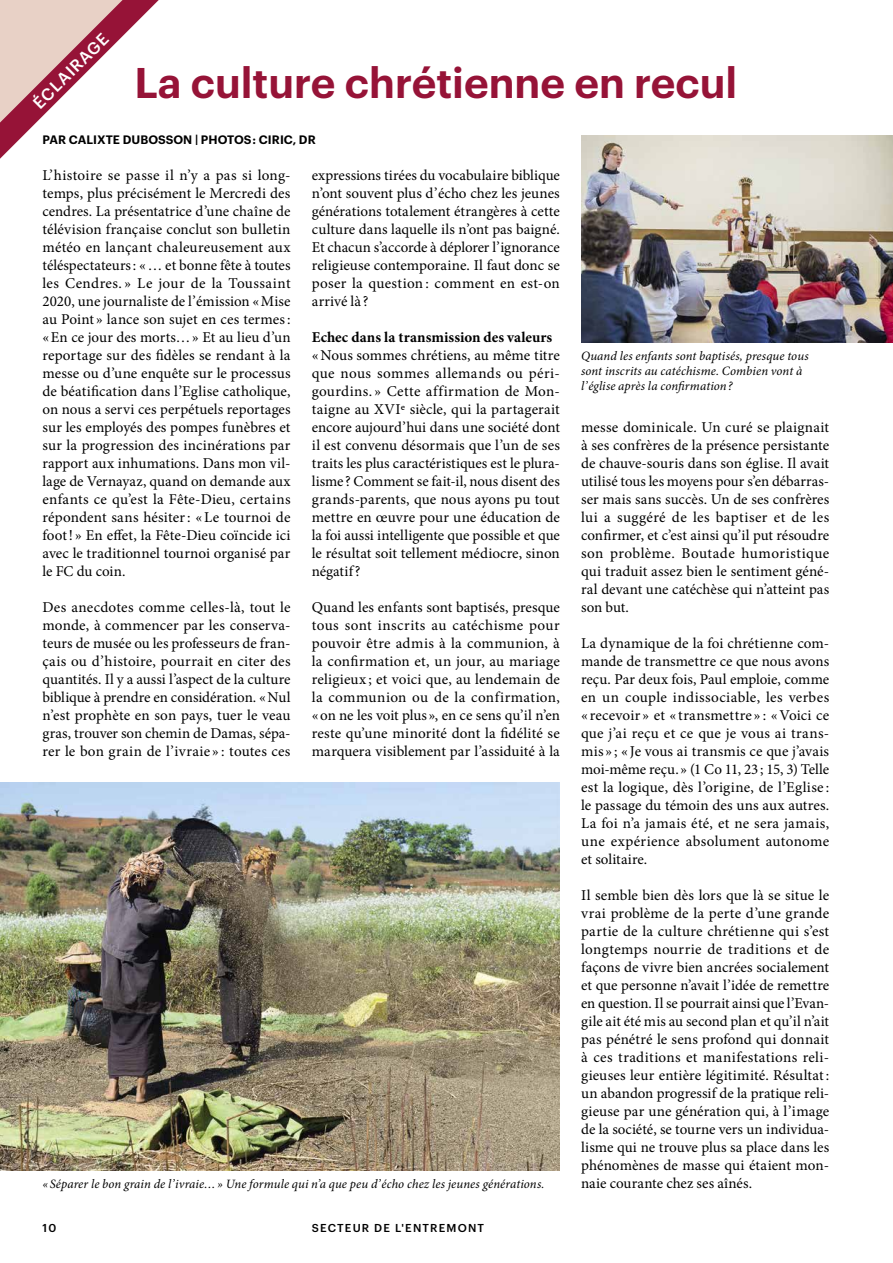
<style>
.page{position:relative;width:893px;height:1263px;background:#fff}
.page>*{position:absolute;margin:0;border:0;box-sizing:border-box;transform-origin:0 0}
.t1{font:600 42px "Graphik";color:#961337}
.t2{font:500 16.5px "Graphik";color:#fff}
.t3{font:15px/18px "Minion Pro";letter-spacing:.005em;color:#000;text-align:justify}
.t4{font:700 15px "Minion Pro";color:#000}
.t5{font:italic 12.75px/15px "Minion Pro";letter-spacing:.005em;color:#000}
.t6{font:600 12px "Graphik";letter-spacing:.005em;color:#000}
.t7{font:500 11.25px "Graphik";letter-spacing:.105em;color:#000}
</style>
<div class="page">
<svg style="left:0;top:0;width:159px;height:159px"></svg>
<img style="left:581px;top:136px;width:312px;height:206px">
<img style="left:0;top:782px;width:560px;height:388px">
<p class="t2" style="left:27px;top:97px;width:100px;rotate:-45deg">ÉCLAIRAGE</p>
<h1 class="t1" style="left:134px;top:51px;width:604px">La culture chrétienne en recul</h1>
<p class="t6" style="left:43px;top:130px;width:275px">PAR CALIXTE DUBOSSON | PHOTOS : CIRIC, DR</p>
<p class="t3" style="left:43px;top:166px;width:250px">L’histoire se passe il n’y a pas si long&shy;temps, plus précisément le Mercredi des cendres. La présentatrice d’une chaîne de télévision française conclut son bulletin météo en lançant chaleureusement aux téléspectateurs: «… et bonne fête à toutes les Cendres. » Le jour de la Toussaint 2020, une journaliste de l’émission «Mise au Point » lance son sujet en ces termes: «En ce jour des morts…» Et au lieu d’un reportage sur des fidèles se rendant à la messe ou d’une enquête sur le processus de béatification dans l’Eglise catholique, on nous a servi ces perpétuels reportages sur les employés des pompes funèbres et sur la progression des incinérations par rapport aux inhumations. Dans mon vil&shy;lage de Vernayaz, quand on demande aux enfants ce qu’est la Fête-Dieu, certains répondent sans hésiter: « Le tournoi de foot! » En effet, la Fête-Dieu coïncide ici avec le traditionnel tournoi organisé par le FC du coin.</p>
<p class="t3" style="left:43px;top:598px;width:250px">Des anecdotes comme celles-là, tout le monde, à commencer par les conserva&shy;teurs de musée ou les professeurs de fran&shy;çais ou d’histoire, pourrait en citer des quantités. Il y a aussi l’aspect de la culture biblique à prendre en considération. «Nul n’est prophète en son pays, tuer le veau gras, trouver son chemin de Damas, sépa&shy;rer le bon grain de l’ivraie » : toutes ces</p>
<p class="t3" style="left:312px;top:166px;width:250px">expressions tirées du vocabulaire biblique n’ont souvent plus d’écho chez les jeunes générations totalement étrangères à cette culture dans laquelle ils n’ont pas baigné.<br>Et chacun s’accorde à déplorer l’ignorance religieuse contemporaine. Il faut donc se poser la question : comment en est-on arrivé là?</p>
<p class="t4" style="left:312px;top:327px;width:242px">Echec dans la transmission des valeurs</p>
<p class="t3" style="left:312px;top:346px;width:250px">«Nous sommes chrétiens, au même titre que nous sommes allemands ou péri&shy;gourdins. » Cette affirmation de Mon&shy;taigne au XVIe siècle, qui la partagerait encore aujourd’hui dans une société dont il est convenu désormais que l’un de ses traits les plus caractéristiques est le plura&shy;lisme ? Comment se fait-il, nous disent des grands-parents, que nous ayons pu tout mettre en œuvre pour une éducation de la foi aussi intelligente que possible et que le résultat soit tellement médiocre, sinon négatif?</p>
<p class="t3" style="left:312px;top:598px;width:250px">Quand les enfants sont baptisés, presque tous sont inscrits au catéchisme pour pouvoir être admis à la communion, à la confirmation et, un jour, au mariage religieux ; et voici que, au lendemain de la communion ou de la confirmation, «on ne les voit plus », en ce sens qu’il n’en reste qu’une minorité dont la fidélité se marquera visiblement par l’assiduité à la</p>
<p class="t5" style="left:43px;top:1176px;width:503px">«Séparer le bon grain de l’ivraie…» Une formule qui n’a que peu d’écho chez les jeunes générations.</p>
<p class="t7" style="left:43px;top:1219px;width:15px">10</p>
<p class="t7" style="left:312px;top:1219px;width:174px">SECTEUR DE L'ENTREMONT</p>
<p class="t5" style="left:581px;top:348px;width:229px">Quand les enfants sont baptisés, presque tous sont inscrits au catéchisme. Combien vont à l’église après la confirmation?</p>
<p class="t3" style="left:581px;top:418px;width:250px">messe dominicale. Un curé se plaignait à ses confrères de la présence persistante de chauve-souris dans son église. Il avait utilisé tous les moyens pour s’en débarras&shy;ser mais sans succès. Un de ses confrères lui a suggéré de les baptiser et de les confirmer, et c’est ainsi qu’il put résoudre son problème. Boutade humoristique qui traduit assez bien le sentiment géné&shy;ral devant une catéchèse qui n’atteint pas son but.</p>
<p class="t3" style="left:581px;top:634px;width:250px">La dynamique de la foi chrétienne com&shy;mande de transmettre ce que nous avons reçu. Par deux fois, Paul emploie, comme en un couple indissociable, les verbes « recevoir » et « transmettre » : «Voici ce que j’ai reçu et ce que je vous ai trans&shy;mis » ; « Je vous ai transmis ce que j’avais moi-même reçu. » (1 Co 11, 23; 15, 3) Telle est la logique, dès l’origine, de l’Eglise : le passage du témoin des uns aux autres.<br>La foi n’a jamais été, et ne sera jamais, une expérience absolument autonome et solitaire.</p>
<p class="t3" style="left:581px;top:886px;width:250px">Il semble bien dès lors que là se situe le vrai problème de la perte d’une grande partie de la culture chrétienne qui s’est longtemps nourrie de traditions et de façons de vivre bien ancrées socialement et que personne n’avait l’idée de remettre en question. Il se pourrait ainsi que l’Evan&shy;gile ait été mis au second plan et qu’il n’ait pas pénétré le sens profond qui donnait à ces traditions et manifestations reli&shy;gieuses leur entière légitimité. Résultat: un abandon progressif de la pratique reli&shy;gieuse par une génération qui, à l’image de la société, se tourne vers un individua&shy;lisme qui ne trouve plus sa place dans les phénomènes de masse qui étaient mon&shy;naie courante chez ses aînés.</p>
</div>
